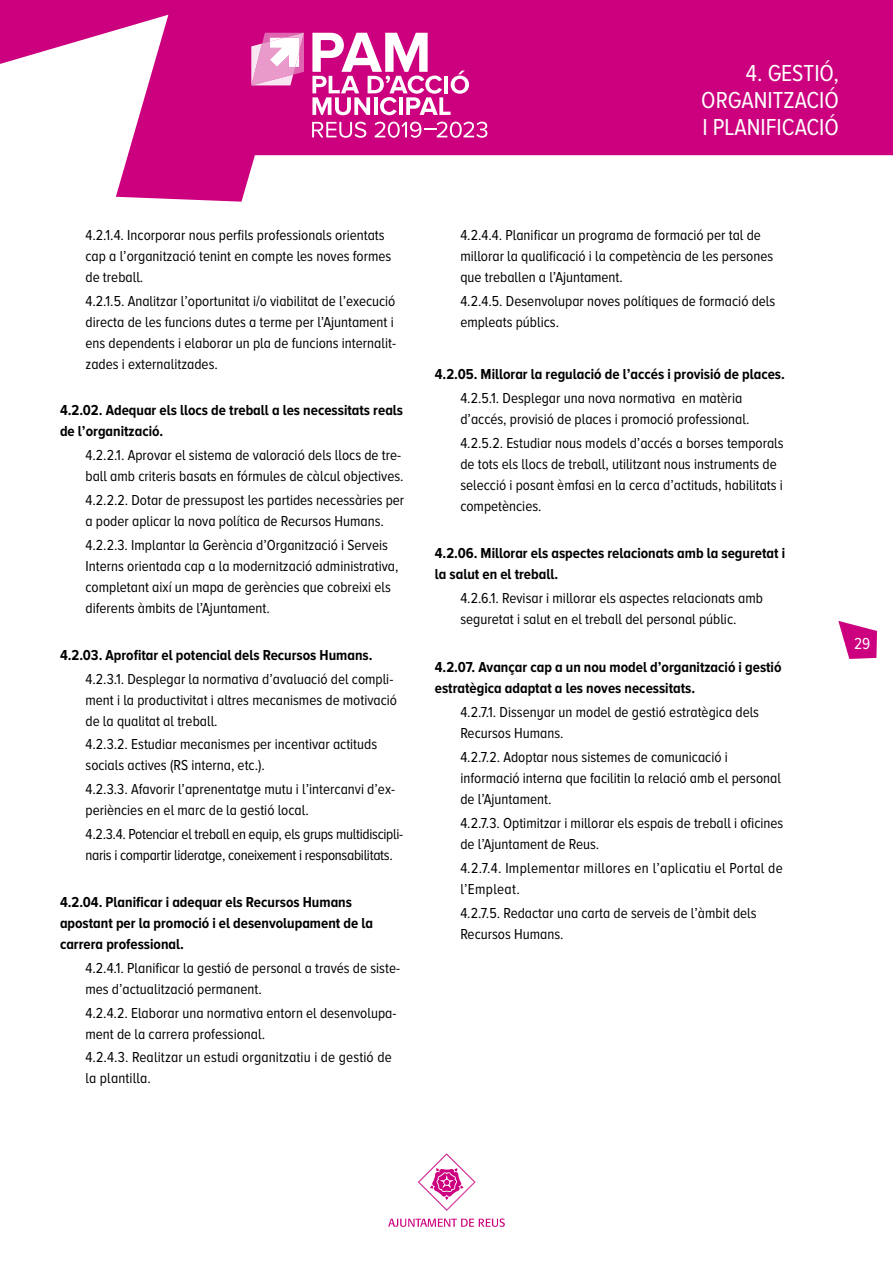
<style>
.page{position:relative;width:893px;height:1263px;background:#fff}
.page>*{position:absolute;margin:0;border:0;box-sizing:border-box;transform-origin:0 0}
.t1{font:24px/27px "Proxima Nova A Cond";color:#fff;text-align:justify}
.t2{font:16.5px "Proxima Nova A Cond";color:#fff}
.t3{font:15px/21px "Proxima Nova A Cond";color:#000}
.t4{font:700 15px/21px "Proxima Nova A Cond";color:#000}
.t5{font:15px/21px "Proxima Nova A Cond";letter-spacing:-.02em;color:#000}
.t6{font:15px/21px "Proxima Nova A Cond";letter-spacing:.02em;color:#000}
</style>
<div class="page">
<svg style="left:388px;top:1218px;width:117px;height:9px"></svg>
<svg style="left:418px;top:1153px;width:58px;height:58px"></svg>
<svg style="left:0;top:0;width:893px;height:202px;fill:#cc007f"></svg>
<svg style="left:312px;top:33px;width:157px;height:82px"></svg>
<svg style="left:251px;top:33px;width:53px;height:52px"></svg>
<svg style="left:312px;top:122px;width:54px;height:16px"></svg>
<svg style="left:375px;top:122px;width:112px;height:16px"></svg>
<svg style="left:838px;top:621px;width:39px;height:38px"></svg>
<h1 class="t1" style="left:701px;top:60px;width:139px;text-indent:45px">4. GESTIÓ, ORGANITZACIÓ I PLANIFICACIÓ</h1>
<p class="t3" style="left:86px;top:224px;width:307px">4.2.1.4. Incorporar nous perfils professionals orientats cap a l’organització tenint en compte les noves formes de treball.</p>
<p class="t3" style="left:86px;top:290px;width:312px">4.2.1.5. Analitzar l’oportunitat i/o viabilitat de l’execució directa de les funcions dutes a terme per l’Ajuntament i ens dependents i elaborar un pla de funcions internalit&shy;zades i externalitzades.</p>
<p class="t4" style="left:60px;top:400px;width:345px">4.2.02. Adequar els llocs de treball a les necessitats reals de l’organització.</p>
<p class="t3" style="left:86px;top:445px;width:320px">4.2.2.1. Aprovar el sistema de valoració dels llocs de tre&shy;ball amb criteris basats en fórmules de càlcul objectives.</p>
<p class="t3" style="left:86px;top:489px;width:320px">4.2.2.2. Dotar de pressupost les partides necessàries per a poder aplicar la nova política de Recursos Humans.</p>
<p class="t3" style="left:86px;top:534px;width:315px">4.2.2.3. Implantar la Gerència d’Organització i Serveis Interns orientada cap a la modernització administrativa, completant així un mapa de gerències que cobreixi els diferents àmbits de l’Ajuntament.</p>
<p class="t4" style="left:60px;top:644px;width:314px">4.2.03. Aprofitar el potencial dels Recursos Humans.</p>
<p class="t3" style="left:86px;top:668px;width:313px">4.2.3.1. Desplegar la normativa d’avaluació del compli&shy;ment i la productivitat i altres mecanismes de motivació de la qualitat al treball.</p>
<p class="t3" style="left:86px;top:734px;width:293px">4.2.3.2. Estudiar mecanismes per incentivar actituds socials actives (RS interna, etc.).</p>
<p class="t3" style="left:86px;top:779px;width:311px">4.2.3.3. Afavorir l’aprenentatge mutu i l’intercanvi d’ex&shy;periències en el marc de la gestió local.</p>
<p class="t5" style="left:86px;top:823px;width:319px">4.2.3.4. Potenciar el treball en equip, els grups multidiscipli&shy;naris i compartir lideratge, coneixement i responsabilitats.</p>
<p class="t4" style="left:60px;top:891px;width:315px">4.2.04. Planificar i adequar els Recursos Humans apostant per la promoció i el desenvolupament de la carrera professional.</p>
<p class="t3" style="left:86px;top:957px;width:316px">4.2.4.1. Planificar la gestió de personal a través de siste&shy;mes d’actualització permanent.</p>
<p class="t3" style="left:86px;top:1002px;width:312px">4.2.4.2. Elaborar una normativa entorn el desenvolupa&shy;ment de la carrera professional.</p>
<p class="t3" style="left:86px;top:1047px;width:308px">4.2.4.3. Realitzar un estudi organitzatiu i de gestió de la plantilla.</p>
<p class="t3" style="left:460px;top:224px;width:314px">4.2.4.4. Planificar un programa de formació per tal de millorar la qualificació i la competència de les persones que treballen a l’Ajuntament.</p>
<p class="t3" style="left:460px;top:290px;width:316px">4.2.4.5. Desenvolupar noves polítiques de formació dels empleats públics.</p>
<p class="t4" style="left:435px;top:364px;width:352px">4.2.05. Millorar la regulació de l’accés i provisió de places.</p>
<p class="t3" style="left:460px;top:388px;width:291px">4.2.5.1. Desplegar una nova normativa en matèria d’accés, provisió de places i promoció professional.</p>
<p class="t3" style="left:460px;top:432px;width:325px">4.2.5.2. Estudiar nous models d’accés a borses temporals de tots els llocs de treball, utilitzant nous instruments de selecció i posant èmfasi en la cerca d’actituds, habilitats i competències.</p>
<p class="t4" style="left:435px;top:542px;width:352px">4.2.06. Millorar els aspectes relacionats amb la seguretat i la salut en el treball.</p>
<p class="t3" style="left:460px;top:587px;width:304px">4.2.6.1. Revisar i millorar els aspectes relacionats amb seguretat i salut en el treball del personal públic.</p>
<p class="t4" style="left:435px;top:657px;width:348px">4.2.07. Avançar cap a un nou model d’organització i gestió estratègica adaptat a les noves necessitats.</p>
<p class="t3" style="left:460px;top:702px;width:300px">4.2.7.1. Dissenyar un model de gestió estratègica dels<br>Recursos Humans.</p>
<p class="t3" style="left:460px;top:746px;width:322px">4.2.7.2. Adoptar nous sistemes de comunicació i informació interna que facilitin la relació amb el personal de l’Ajuntament.</p>
<p class="t3" style="left:460px;top:812px;width:325px">4.2.7.3. Optimitzar i millorar els espais de treball i oficines de l’Ajuntament de Reus.</p>
<p class="t6" style="left:460px;top:857px;width:324px">4.2.7.4. Implementar millores en l’aplicatiu el Portal de l’Empleat.</p>
<p class="t3" style="left:460px;top:902px;width:298px">4.2.7.5. Redactar una carta de serveis de l’àmbit dels<br>Recursos Humans.</p>
<p class="t2" style="left:854px;top:634px;width:18px">29</p>
</div>
